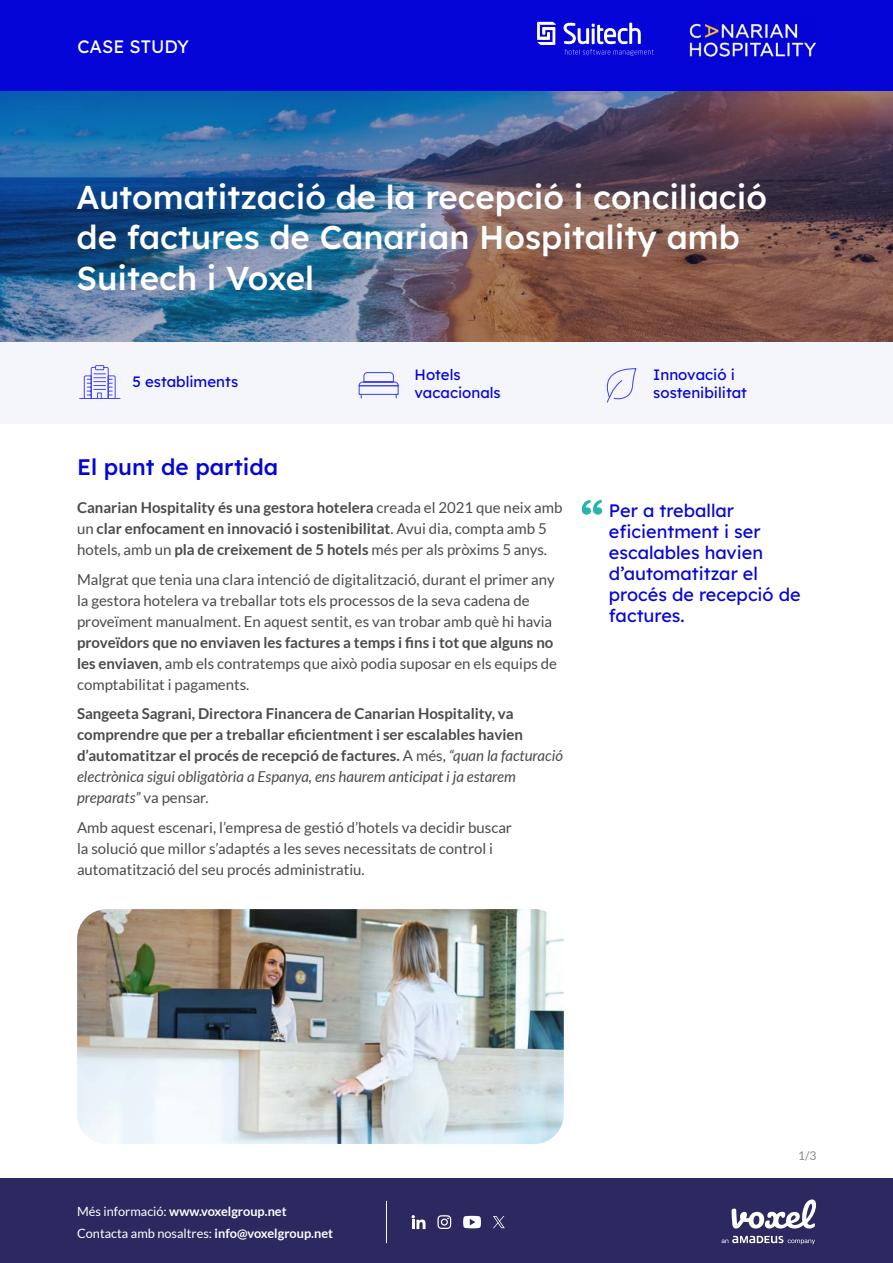
<style>
.page{position:relative;width:893px;height:1263px;background:#fff}
.page>*{position:absolute;margin:0;border:0;box-sizing:border-box;transform-origin:0 0}
.t1{font:33px/40.5px "Lexend Deca";color:#fff}
.t2{font:22.5px "Lexend Deca";color:#0505d8}
.t3{font:18px/21px "Lexend Deca";color:#0505d8}
.t4{font:18px "Lexend Deca";color:#fff}
.t5{font:15px/21px "Lato";color:#4a4a49}
.t6{font:700 15px/21px "Lato";color:#4a4a49}
.t7{font:15px/18px "Lexend Deca";color:#0505d8}
.t8{font:700 12.75px/22.5px "Lato";color:#fff}
.t9{font:12px "Lato";color:#878787}
.s1{font-weight:400}
.s2{font-weight:700}
.s3{font-weight:400;font-style:italic}
</style>
<div class="page">
<svg style="left:582px;top:500px;width:20px;height:15px"></svg>
<div style="left:0;top:1179px;width:893px;height:84px;background:#2b2960"></div>
<hr style="left:386px;top:1201px;width:1px;height:42px;background:#fff">
<img style="left:0;top:90px;width:893px;height:252px">
<div style="left:0;top:0;width:893px;height:90px;background:#0505d8"></div>
<div style="left:0;top:342px;width:893px;height:82px;background:#f4f6fc"></div>
<img style="left:689px;top:23px;width:128px;height:36px">
<svg style="left:732px;top:1199px;width:84px;height:29px"></svg>
<svg style="left:721px;top:1236px;width:94px;height:8px"></svg>
<svg style="left:537px;top:22px;width:19px;height:23px"></svg>
<svg style="left:564px;top:23px;width:90px;height:33px"></svg>
<svg style="left:79px;top:365px;width:42px;height:34px"></svg>
<svg style="left:358px;top:372px;width:41px;height:27px"></svg>
<svg style="left:606px;top:369px;width:31px;height:34px"></svg>
<img style="left:77px;top:909px;width:487px;height:235px">
<svg style="left:411px;top:1215px;width:14px;height:14px"></svg>
<svg style="left:437px;top:1215px;width:14px;height:14px"></svg>
<svg style="left:463px;top:1216px;width:18px;height:12px"></svg>
<svg style="left:493px;top:1216px;width:12px;height:12px"></svg>
<p class="t4" style="left:77px;top:34px;width:113px">CASE STUDY</p>
<h1 class="t1" style="left:77px;top:175px;width:692px">Automatització de la recepció i conciliació de factures de Canarian Hospitality amb<br>Suitech i Voxel</h1>
<p class="t7" style="left:132px;top:372px;width:108px">5 establiments</p>
<p class="t7" style="left:415px;top:365px;width:88px">Hotels vacacionals</p>
<h2 class="t2" style="left:77px;top:451px;width:203px">El punt de partida</h2>
<p class="t6" style="left:77px;top:497px;width:487px">Canarian Hospitality és una gestora hotelera <span class="s1">creada el 2021 que neix amb un</span> clar enfocament en innovació i sostenibilitat<span class="s1">. Avui dia, compta amb 5 hotels, amb un</span> pla de creixement de 5 hotels <span class="s1">més per als pròxims 5 anys.</span></p>
<p class="t5" style="left:77px;top:569px;width:479px">Malgrat que tenia una clara intenció de digitalització, durant el primer any la gestora hotelera va treballar tots els processos de la seva cadena de proveïment manualment. En aquest sentit, es van trobar amb què hi havia</p>
<p class="t5" style="left:77px;top:632px;width:481px"><span class="s2">proveïdors que no enviaven les factures a temps i fins i tot que alguns no les enviaven</span>, amb els contratemps que això podia suposar en els equips de comptabilitat i pagaments.</p>
<p class="t6" style="left:77px;top:703px;width:487px">Sangeeta Sagrani, Directora Financera de Canarian Hospitality, va comprendre que per a treballar eficientment i ser escalables havien d’automatitzar el procés de recepció de factures. <span class="s1">A més,</span> <span class="s3">“quan la facturació electrònica sigui obligatòria a Espanya, ens haurem anticipat i ja estarem preparats”</span> <span class="s1">va pensar.</span></p>
<p class="t5" style="left:77px;top:817px;width:436px">Amb aquest escenari, l’empresa de gestió d’hotels va decidir buscar la solució que millor s’adaptés a les seves necessitats de control i automatització del seu procés administratiu.</p>
<p class="t7" style="left:653px;top:365px;width:95px">Innovació i sostenibilitat</p>
<p class="t3" style="left:609px;top:499px;width:193px">Per a treballar eficientment i ser escalables havien d’automatitzar el procés de recepció de factures.</p>
<p class="t8" style="left:77px;top:1199px;width:257px"><span class="s1">Més informació:</span> www.voxelgroup.net<br><span class="s1">Contacta amb nosaltres:</span> info@voxelgroup.net</p>
<p class="t9" style="left:798px;top:1149px;width:20px">1/3</p>
</div>
